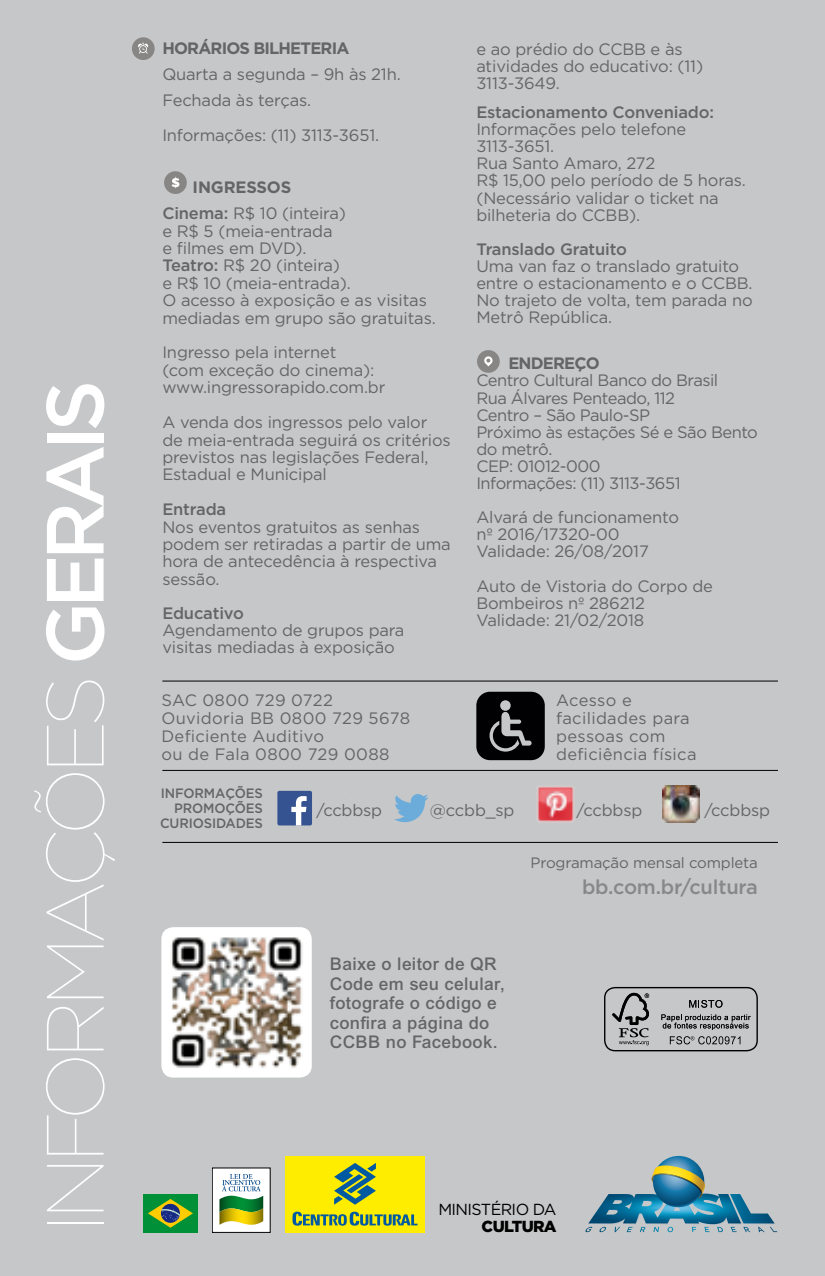
<style>
.page{position:relative;width:825px;height:1276px;background:#c6c7c8}
.page>*{position:absolute;margin:0;border:0;box-sizing:border-box;transform-origin:0 0}
.t1{font:100 81px "Gotham";letter-spacing:-.08em;color:#fff}
.t2{font:500 20.1px "Gotham";letter-spacing:-.01em;color:#87888a}
.t3{font:500 17.4px/19.5px "Arial";letter-spacing:.02em;color:#646567}
.t4{font:16.5px/17.1px "Gotham";letter-spacing:-.01em;color:#646567}
.t5{font:16.5px/17.1px "Gotham";letter-spacing:-.03em;color:#646567}
.t6{font:16.5px/18px "Gotham";letter-spacing:.02em;color:#646567}
.t7{font:500 16.5px "Gotham";letter-spacing:-.01em;color:#646567}
.t8{font:700 16.5px "Gotham";letter-spacing:-.05em;color:#646567}
.t9{font:15.9px "Gotham";letter-spacing:-.04em;color:#000}
.t10{font:900 15.9px "Gotham";letter-spacing:-.04em;color:#000}
.t11{font:15px "Gotham";letter-spacing:-.01em;color:#646567}
.t12{font:500 13.5px/15.3px "Gotham";letter-spacing:-.01em;color:#646567;text-align:right}
.s1{font-weight:500}
.s2{font-weight:700}
</style>
<div class="page">
<div style="left:164px;top:171px;width:23px;height:23px;background:#878685;border-radius:50%"></div>
<svg style="left:172px;top:177px;width:7px;height:11px"></svg>
<div style="left:477px;top:350px;width:23px;height:23px;background:#878685;border-radius:50%"></div>
<svg style="left:484px;top:356px;width:8px;height:10px"></svg>
<svg style="left:612px;top:993px;width:37px;height:52px"></svg>
<svg style="left:689px;top:1000px;width:33px;height:7px"></svg>
<svg style="left:661px;top:1014px;width:90px;height:16px"></svg>
<svg style="left:670px;top:1036px;width:70px;height:8px"></svg>
<div style="left:604px;top:987px;width:154px;height:64px;border:1px solid #000;border-radius:10px"></div>
<hr style="left:162px;top:842px;width:616px;height:1px;background:#000">
<hr style="left:162px;top:770px;width:616px;height:1px;background:#000">
<hr style="left:162px;top:680px;width:616px;height:1px;background:#000">
<div style="left:161px;top:927px;width:151px;height:150px;background:#fff;border-radius:12px"></div>
<img style="left:171px;top:930px;width:138px;height:138px">
<img style="left:537px;top:786px;width:38px;height:37px">
<img style="left:662px;top:785px;width:38px;height:38px">
<div style="left:277px;top:791px;width:35px;height:34px;background:#355390;border-radius:2px"></div>
<svg style="left:291px;top:796px;width:16px;height:29px"></svg>
<svg style="left:394px;top:794px;width:34px;height:28px"></svg>
<div style="left:132px;top:37px;width:23px;height:23px;background:#878685;border-radius:50%"></div>
<svg style="left:138px;top:43px;width:10px;height:11px"></svg>
<svg style="left:476px;top:692px;width:69px;height:68px;background:#242325"></svg>
<div style="left:212px;top:1168px;width:58px;height:64px;background:#fff"></div>
<svg style="left:219px;top:1174px;width:44px;height:51px"></svg>
<svg style="left:585px;top:1156px;width:192px;height:76px"></svg>
<div style="left:285px;top:1156px;width:139px;height:76px;background:#ffed00"></div>
<svg style="left:334px;top:1163px;width:42px;height:41px"></svg>
<svg style="left:292px;top:1211px;width:125px;height:14px"></svg>
<div style="left:143px;top:1194px;width:55px;height:38px;background:#009037"></div>
<svg style="left:148px;top:1199px;width:45px;height:28px"></svg>
<h1 class="t1" style="left:32px;top:1233px;width:854px;rotate:-90deg">INFORMAÇÕES <span class="s1">GERAIS</span></h1>
<p class="t8" style="left:162px;top:39px;width:189px">HORÁRIOS BILHETERIA</p>
<p class="t4" style="left:162px;top:61px;width:240px;line-height:25.8px">Quarta a segunda – 9h às 21h.<br>Fechada às terças.</p>
<p class="t4" style="left:162px;top:126px;width:218px">Informações: (11) 3113-3651.</p>
<p class="t4" style="left:162px;top:174px;width:185px;line-height:25.8px;text-indent:30px"><span class="s2">INGRESSOS<br></span><span class="s1">Cinema:</span> R$ 10 (inteira)</p>
<p class="t4" style="left:162px;top:222px;width:275px">e R$ 5 (meia-entrada<br>e filmes em DVD).<br><span class="s1">Teatro:</span> R$ 20 (inteira)<br>e R$ 10 (meia-entrada).<br>O acesso à exposição e as visitas mediadas em grupo são gratuitas.</p>
<p class="t4" style="left:162px;top:344px;width:225px">Ingresso pela internet<br>(com exceção do cinema): www.ingressorapido.com.br</p>
<p class="t4" style="left:162px;top:413px;width:290px">A venda dos ingressos pelo valor de meia-entrada seguirá os critérios previstos nas legislações Federal,<br>Estadual e Municipal</p>
<p class="t7" style="left:162px;top:500px;width:65px">Entrada</p>
<p class="t4" style="left:162px;top:518px;width:290px">Nos eventos gratuitos as senhas podem ser retiradas a partir de uma hora de antecedência à respectiva sessão.</p>
<p class="t7" style="left:162px;top:604px;width:83px">Educativo</p>
<p class="t4" style="left:162px;top:621px;width:244px">Agendamento de grupos para visitas mediadas à exposição</p>
<p class="t6" style="left:161px;top:691px;width:250px">SAC 0800 729 0722<br>Ouvidoria BB 0800 729 5678<br>Deficiente Auditivo<br>ou de Fala 0800 729 0088</p>
<p class="t4" style="left:476px;top:40px;width:228px">e ao prédio do CCBB e às atividades do educativo: (11)<br>3113-3649.</p>
<p class="t7" style="left:476px;top:103px;width:239px">Estacionamento Conveniado:</p>
<p class="t4" style="left:476px;top:120px;width:271px">Informações pelo telefone<br>3113-3651.<br>Rua Santo Amaro, 272<br>R$ 15,00 pelo período de 5 horas. (Necessário validar o ticket na bilheteria do CCBB).</p>
<p class="t7" style="left:476px;top:240px;width:152px">Translado Gratuito</p>
<p class="t4" style="left:476px;top:257px;width:278px">Uma van faz o translado gratuito entre o estacionamento e o CCBB.<br>No trajeto de volta, tem parada no<br>Metrô República.</p>
<p class="t8" style="left:508px;top:354px;width:93px">ENDEREÇO</p>
<p class="t5" style="left:476px;top:372px;width:283px">Centro Cultural Banco do Brasil<br>Rua Álvares Penteado, 112<br>Centro – São Paulo-SP<br>Próximo às estações Sé e São Bento do metrô.<br>CEP: 01012-000<br>Informações: (11) 3113-3651</p>
<p class="t4" style="left:476px;top:508px;width:204px">Alvará de funcionamento nº 2016/17320-00<br>Validade: 26/08/2017</p>
<p class="t4" style="left:476px;top:577px;width:238px">Auto de Vistoria do Corpo de<br>Bombeiros nº 286212<br>Validade: 21/02/2018</p>
<p class="t6" style="left:556px;top:690px;width:142px">Acesso e facilidades para pessoas com deficiência física</p>
<p class="t12" style="left:160px;top:785px;width:104px">INFORMAÇÕES<br>PROMOÇÕES<br>CURIOSIDADES</p>
<p class="t4" style="left:316px;top:801px;width:67px">/ccbbsp</p>
<p class="t4" style="left:430px;top:801px;width:86px">@ccbb_sp</p>
<p class="t4" style="left:577px;top:801px;width:67px">/ccbbsp</p>
<p class="t4" style="left:704px;top:801px;width:67px">/ccbbsp</p>
<p class="t11" style="left:531px;top:854px;width:229px">Programação mensal completa</p>
<p class="t3" style="left:330px;top:954px;width:176px">Baixe o leitor de QR<br>Code em seu celular, fotografe o código e confira a página do<br>CCBB no Facebook.</p>
<p class="t2" style="left:582px;top:876px;width:177px">bb.com.br/cultura</p>
<p class="t9" style="left:438px;top:1200px;width:120px">MINISTÉRIO DA</p>
<p class="t10" style="left:482px;top:1217px;width:76px">CULTURA</p>
</div>
